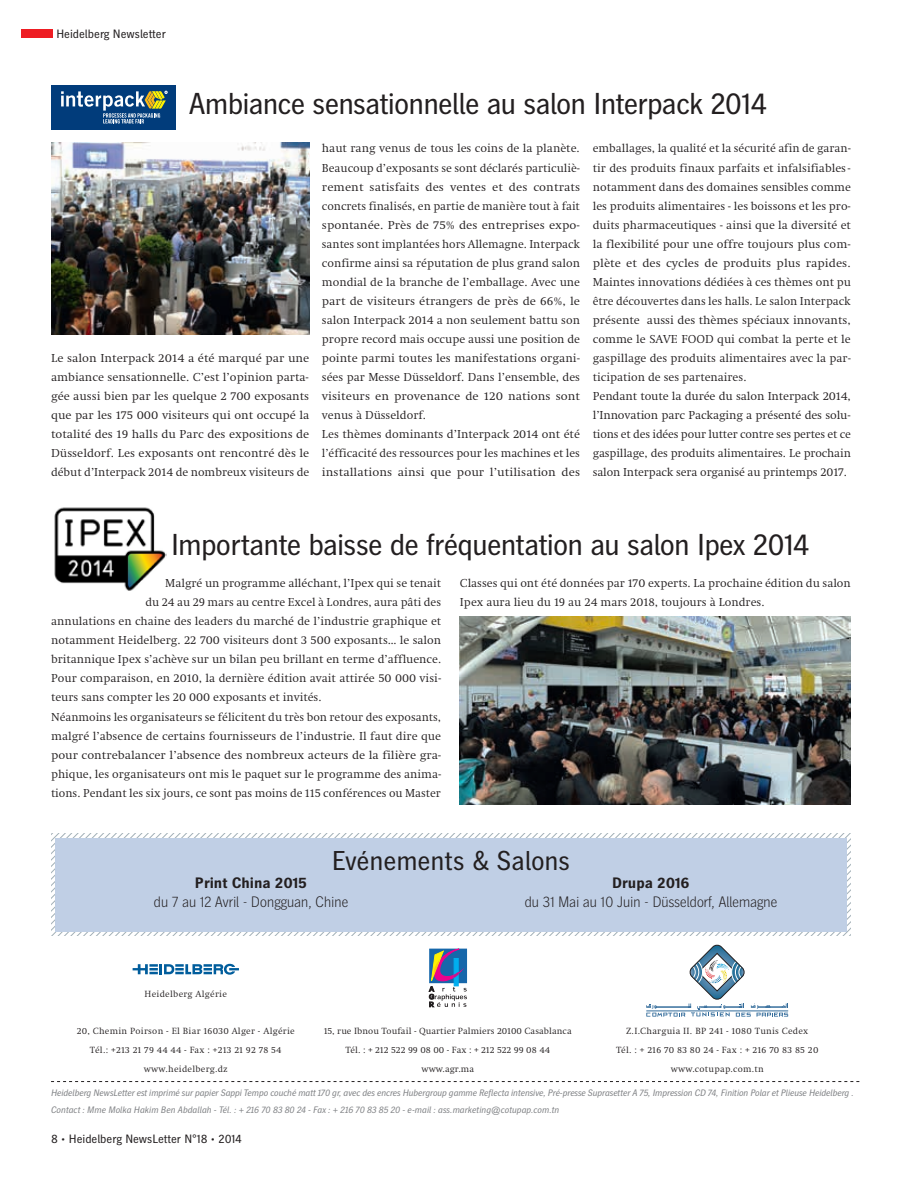
<style>
.page{position:relative;width:919px;height:1191px;background:#fff}
.page>*{position:absolute;margin:0;border:0;box-sizing:border-box;transform-origin:0 0}
.t1{font:30px "Heidelberg Gothic Ml";letter-spacing:-.03em;color:#231f20}
.t2{font:27px "Heidelberg Gothic Ml";letter-spacing:-.005em;color:#231f20}
.t3{font:300 15px "Heidelberg Gothic Ml";letter-spacing:-.03em;color:#231f20}
.t4{font:700 15px "Heidelberg Gothic Ml";color:#231f20}
.t5{font:12px/19px "Heidelberg Antiqua ML";color:#231f20}
.t6{font:12px/19px "Heidelberg Antiqua ML";color:#231f20;text-align:justify;scale:1.04 1}
.t7{font:12px "Heidelberg Gothic Ml";color:#231f20}
.t8{font:italic 9.3px/16.5px "Heidelberg Gothic CE Prop";letter-spacing:-.01em;color:#828487}
.t9{font:9.3px/18.8px "Heidelberg Antiqua ML";letter-spacing:.03em;color:#231f20;text-align:center}
.t10{font:9.3px/18.8px "Heidelberg Antiqua ML";letter-spacing:.01em;color:#231f20;text-align:center}
</style>
<div class="page">
<div style="left:21px;top:30px;width:32px;height:8px;background:#ee1d23"></div>
<svg style="left:51px;top:1081px;width:808px;height:1px"></svg>
<svg style="left:133px;top:963px;width:106px;height:11px"></svg>
<svg style="left:429px;top:949px;width:38px;height:58px"></svg>
<svg style="left:646px;top:944px;width:142px;height:72px"></svg>
<svg style="left:51px;top:833px;width:799px;height:102px"></svg>
<div style="left:55px;top:838px;width:791px;height:93px;background:#c0cfe5"></div>
<img style="left:51px;top:142px;width:258px;height:192px">
<div style="left:51px;top:85px;width:125px;height:45px;background:#013c7b"></div>
<svg style="left:61px;top:91px;width:106px;height:32px"></svg>
<img style="left:460px;top:617px;width:390px;height:187px">
<img style="left:54px;top:507px;width:113px;height:84px">
<p class="t7" style="left:56px;top:27px;width:111px">Heidelberg Newsletter</p>
<h1 class="t1" style="left:189px;top:87px;width:580px">Ambiance sensationnelle au salon Interpack 2014</h1>
<p class="t6" style="left:51px;top:349px;width:250px">Le salon Interpack 2014 a été marqué par une ambiance sensationnelle. C’est l’opinion parta&shy;gée aussi bien par les quelque 2 700 exposants que par les 175 000 visiteurs qui ont occupé la totalité des 19 halls du Parc des expositions de Düsseldorf. Les exposants ont rencontré dès le début d’Interpack 2014 de nombreux visiteurs de</p>
<p class="t5" style="left:322px;top:139px;width:260px">haut rang venus de tous les coins de la planète.<br>Beaucoup d’exposants se sont déclarés particuliè&shy;rement satisfaits des ventes et des contrats concrets finalisés, en partie de manière tout à fait spontanée. Près de 75% des entreprises expo&shy;santes sont implantées hors Allemagne. Interpack confirme ainsi sa réputation de plus grand salon mondial de la branche de l’emballage. Avec une part de visiteurs étrangers de près de 66%, le salon Interpack 2014 a non seulement battu son propre record mais occupe aussi une position de pointe parmi toutes les manifestations organi&shy;sées par Messe Düsseldorf. Dans l’ensemble, des visiteurs en provenance de 120 nations sont venus à Düsseldorf.<br>Les thèmes dominants d’Interpack 2014 ont été l’éfficacité des ressources pour les machines et les installations ainsi que pour l’utilisation des</p>
<p class="t5" style="left:592px;top:139px;width:260px">emballages, la qualité et la sécurité afin de garan&shy;tir des produits finaux parfaits et infalsifiables - notamment dans des domaines sensibles comme les produits alimentaires - les boissons et les pro&shy;duits pharmaceutiques - ainsi que la diversité et la flexibilité pour une offre toujours plus com&shy;plète et des cycles de produits plus rapides.<br>Maintes innovations dédiées à ces thèmes ont pu être découvertes dans les halls. Le salon Interpack présente aussi des thèmes spéciaux innovants, comme le SAVE FOOD qui combat la perte et le gaspillage des produits alimentaires avec la par&shy;ticipation de ses partenaires.<br>Pendant toute la durée du salon Interpack 2014, l’Innovation parc Packaging a présenté des solu&shy;tions et des idées pour lutter contre ses pertes et ce gaspillage, des produits alimentaires. Le prochain salon Interpack sera organisé au printemps 2017.</p>
<h1 class="t1" style="left:171px;top:528px;width:640px">Importante baisse de fréquentation au salon Ipex 2014</h1>
<p class="t5" style="left:165px;top:574px;width:277px">Malgré un programme alléchant, l’Ipex qui se tenait</p>
<p class="t5" style="left:146px;top:593px;width:297px">du 24 au 29 mars au centre Excel à Londres, aura pâti des</p>
<p class="t5" style="left:51px;top:612px;width:392px">annulations en chaine des leaders du marché de l’industrie graphique et</p>
<p class="t5" style="left:51px;top:631px;width:391px">notamment Heidelberg. 22 700 visiteurs dont 3 500 exposants… le salon</p>
<p class="t5" style="left:51px;top:650px;width:391px">britannique Ipex s’achève sur un bilan peu brillant en terme d’affluence.</p>
<p class="t5" style="left:51px;top:669px;width:392px">Pour comparaison, en 2010, la dernière édition avait attirée 50 000 visi-</p>
<p class="t5" style="left:51px;top:688px;width:272px">teurs sans compter les 20 000 exposants et invités.</p>
<p class="t5" style="left:51px;top:707px;width:391px">Néanmoins les organisateurs se félicitent du très bon retour des exposants,</p>
<p class="t5" style="left:51px;top:726px;width:391px">malgré l’absence de certains fournisseurs de l’industrie. Il faut dire que</p>
<p class="t6" style="left:51px;top:745px;width:377px">pour contrebalancer l’absence des nombreux acteurs de la filière gra-</p>
<p class="t5" style="left:51px;top:764px;width:392px">phique, les organisateurs ont mis le paquet sur le programme des anima-</p>
<p class="t5" style="left:51px;top:783px;width:391px">tions. Pendant les six jours, ce sont pas moins de 115 conférences ou Master</p>
<p class="t5" style="left:460px;top:574px;width:392px">Classes qui ont été données par 170 experts. La prochaine édition du salon<br>Ipex aura lieu du 19 au 24 mars 2018, toujours à Londres.</p>
<h2 class="t2" style="left:332px;top:845px;width:240px">Evénements &amp; Salons</h2>
<p class="t4" style="left:195px;top:874px;width:114px">Print China 2015</p>
<p class="t3" style="left:154px;top:893px;width:196px">du 7 au 12 Avril - Dongguan, Chine</p>
<p class="t9" style="left:145px;top:984px;width:84px">Heidelberg Algérie</p>
<p class="t4" style="left:612px;top:874px;width:79px">Drupa 2016</p>
<p class="t3" style="left:524px;top:893px;width:255px">du 31 Mai au 10 Juin - Düsseldorf, Allemagne</p>
<p class="t9" style="left:77px;top:1021px;width:219px">20, Chemin Poirson - El Biar 16030 Alger - Algérie<br>Tél.: +213 21 79 44 44 - Fax : +213 21 92 78 54 www.heidelberg.dz</p>
<p class="t10" style="left:324px;top:1021px;width:249px">15, rue Ibnou Toufail - Quartier Palmiers 20100 Casablanca<br>Tél. : + 212 522 99 08 00 - Fax : + 212 522 99 08 44 www.agr.ma</p>
<p class="t9" style="left:616px;top:1021px;width:204px">Z.I.Charguia II. BP 241 - 1080 Tunis Cedex<br>Tél. : + 216 70 83 80 24 - Fax : + 216 70 83 85 20 www.cotupap.com.tn</p>
<p class="t8" style="left:51px;top:1085px;width:804px">Heidelberg NewsLetter est imprimé sur papier Sappi Tempo couché matt 170 gr, avec des encres Hubergroup gamme Reflecta intensive, Pré-presse Suprasetter A 75, Impression CD 74, Finition Polar et Plieuse Heidelberg .<br>Contact : Mme Molka Hakim Ben Abdallah - Tél. : + 216 70 83 80 24 - Fax : + 216 70 83 85 20 - e-mail : ass.marketing@cotupap.com.tn</p>
<p class="t7" style="left:51px;top:1132px;width:192px">8 • Heidelberg NewsLetter N°18 • 2014</p>
</div>
